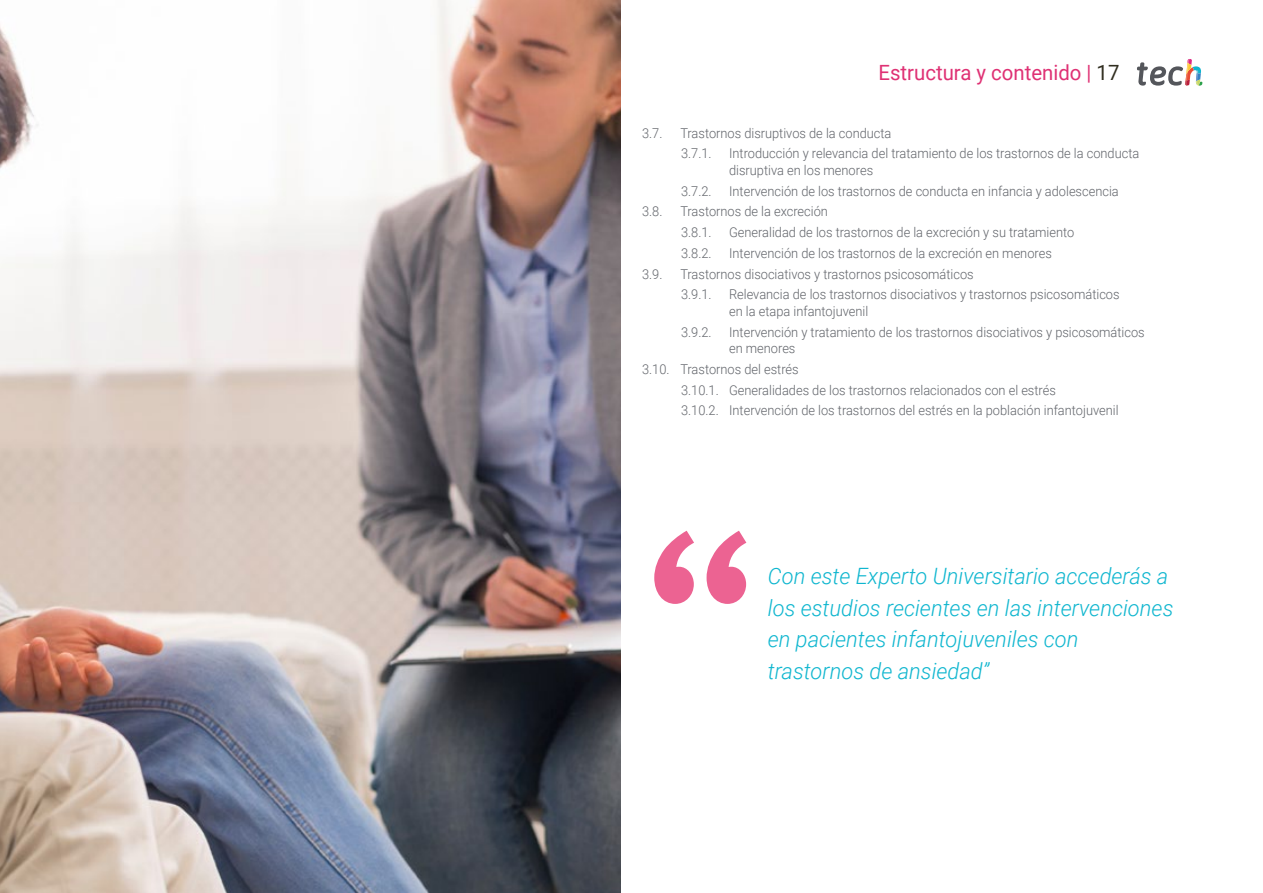
<style>
.page{position:relative;width:1263px;height:893px;background:#fff}
.page>*{position:absolute;margin:0;border:0;box-sizing:border-box;transform-origin:0 0}
.t1{font:italic 300 22.5px/31.5px "Roboto";color:#0fb6cf}
.t2{font:21px "Roboto";color:#df3174}
.t3{font:300 13.5px/20.7px "Roboto";color:#61646a;scale:.95 1}
.s1{color:#312e20}
</style>
<div class="page">
<svg style="left:1137px;top:59px;width:65px;height:27px"></svg>
<img style="left:0;top:0;width:621px;height:893px">
<svg style="left:654px;top:531px;width:92px;height:73px"></svg>
<h2 class="t2" style="left:878px;top:57px;width:242px">Estructura y contenido | <span class="s1">17</span></h2>
<p class="t3" style="left:642px;top:122px;width:23px">3.7.</p>
<p class="t3" style="left:680px;top:122px;width:224px">Trastornos disruptivos de la conducta<br>3.7.1.</p>
<p class="t3" style="left:729px;top:145px;width:433px;line-height:16.5px">Introducción y relevancia del tratamiento de los trastornos de la conducta disruptiva en los menores</p>
<p class="t3" style="left:681px;top:180px;width:34px">3.7.2.</p>
<p class="t3" style="left:729px;top:180px;width:412px">Intervención de los trastornos de conducta en infancia y adolescencia</p>
<p class="t3" style="left:642px;top:201px;width:23px">3.8.</p>
<p class="t3" style="left:680px;top:201px;width:157px">Trastornos de la excreción<br>3.8.1.</p>
<p class="t3" style="left:729px;top:222px;width:365px">Generalidad de los trastornos de la excreción y su tratamiento</p>
<p class="t3" style="left:681px;top:242px;width:34px">3.8.2.</p>
<p class="t3" style="left:729px;top:242px;width:341px">Intervención de los trastornos de la excreción en menores</p>
<p class="t3" style="left:642px;top:263px;width:23px">3.9.</p>
<p class="t3" style="left:680px;top:263px;width:310px">Trastornos disociativos y trastornos psicosomáticos<br>3.9.1.</p>
<p class="t3" style="left:729px;top:286px;width:412px;line-height:16.5px">Relevancia de los trastornos disociativos y trastornos psicosomáticos en la etapa infantojuvenil</p>
<p class="t3" style="left:681px;top:321px;width:34px">3.9.2.</p>
<p class="t3" style="left:729px;top:323px;width:439px;line-height:16.5px">Intervención y tratamiento de los trastornos disociativos y psicosomáticos en menores</p>
<p class="t3" style="left:681px;top:358px;width:462px;text-indent:-39px">3.10. Trastornos del estrés<br>3.10.1. Generalidades de los trastornos relacionados con el estrés<br>3.10.2. Intervención de los trastornos del estrés en la población infantojuvenil</p>
<h1 class="t1" style="left:768px;top:560px;width:407px">Con este Experto Universitario accederás a los estudios recientes en las intervenciones en pacientes infantojuveniles con trastornos de ansiedad”</h1>
</div>
